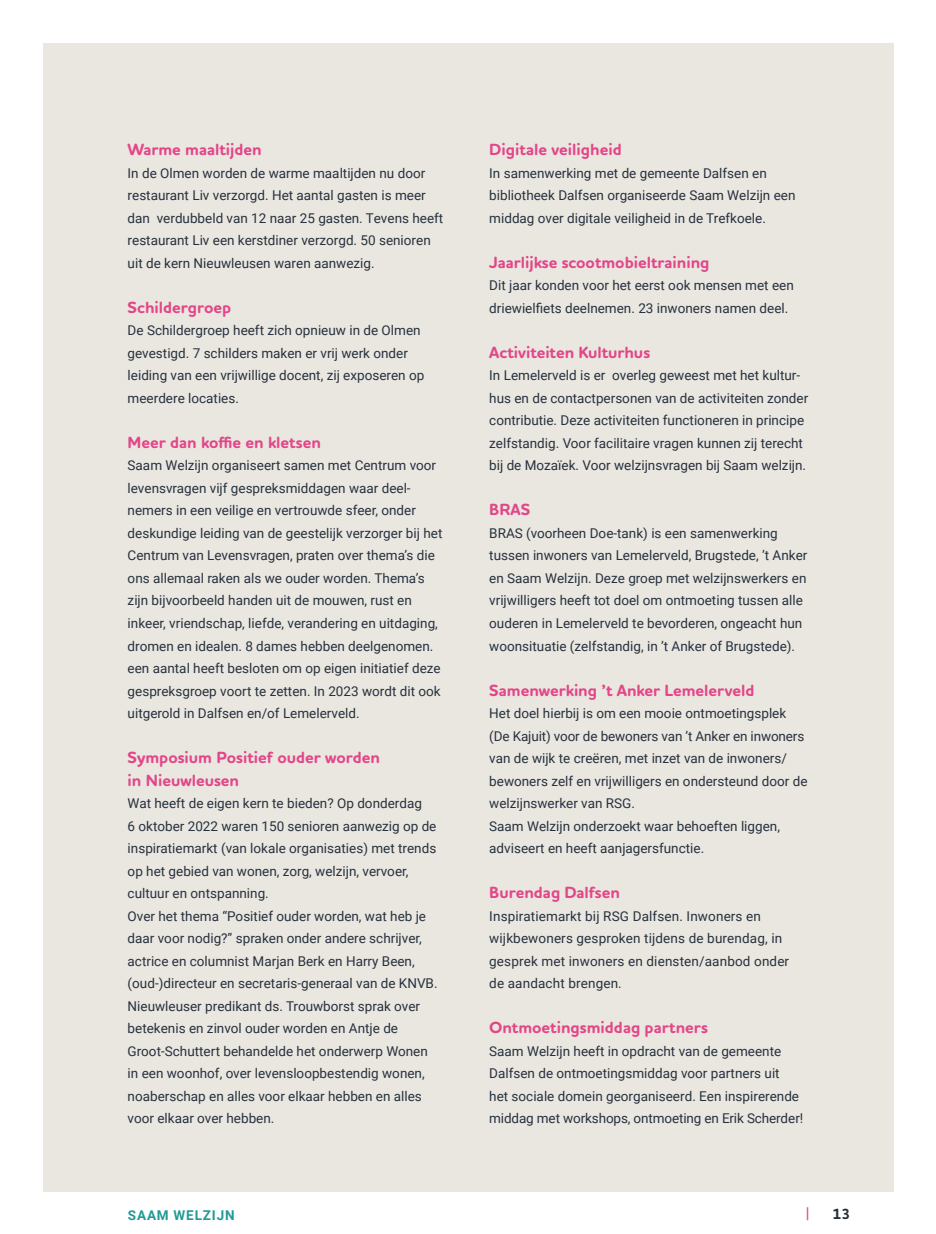
<style>
.page{position:relative;width:936px;height:1234px;background:#fff}
.page>*{position:absolute;margin:0;border:0;box-sizing:border-box;transform-origin:0 0}
.t1{font:700 16.5px/22.5px "Houschka Rounded";color:#e34688}
.t2{font:700 15px "Houschka Rounded";color:#26313e}
.t3{font:13.5px/22.5px "Roboto";color:#26313e}
.t4{font:700 13.5px "Roboto";letter-spacing:.065em;color:#1f9b96}
.t5{font:13.5px "Merriweather";color:#e34688}
</style>
<div class="page">
<div style="left:43px;top:43px;width:850px;height:1148px;background:#eae7e0"></div>
<p class="t1" style="left:128px;top:139px;width:136px">Warme maaltijden</p>
<p class="t3" style="left:128px;top:163px;width:317px">In de Olmen worden de warme maaltijden nu door restaurant Liv verzorgd. Het aantal gasten is meer dan verdubbeld van 12 naar 25 gasten. Tevens heeft restaurant Liv een kerstdiner verzorgd. 50 senioren uit de kern Nieuwleusen waren aanwezig.</p>
<p class="t1" style="left:128px;top:297px;width:105px">Schildergroep</p>
<p class="t3" style="left:128px;top:320px;width:298px">De Schildergroep heeft zich opnieuw in de Olmen gevestigd. 7 schilders maken er vrij werk onder leiding van een vrijwillige docent, zij exposeren op meerdere locaties.</p>
<p class="t1" style="left:128px;top:432px;width:195px">Meer dan koffie en kletsen</p>
<p class="t3" style="left:128px;top:455px;width:316px">Saam Welzijn organiseert samen met Centrum voor levensvragen vijf gespreksmiddagen waar deel&shy;nemers in een veilige en vertrouwde sfeer, onder deskundige leiding van de geestelijk verzorger bij het Centrum van Levensvragen, praten over thema’s die ons allemaal raken als we ouder worden. Thema’s zijn bijvoorbeeld handen uit de mouwen, rust en inkeer, vriendschap, liefde, verandering en uitdaging, dromen en idealen. 8 dames hebben deelgenomen. een aantal heeft besloten om op eigen initiatief deze gespreksgroep voort te zetten. In 2023 wordt dit ook uitgerold in Dalfsen en/of Lemelerveld.</p>
<p class="t1" style="left:128px;top:747px;width:254px">Symposium Positief ouder worden in Nieuwleusen</p>
<p class="t3" style="left:128px;top:793px;width:311px">Wat heeft de eigen kern te bieden? Op donderdag<br>6 oktober 2022 waren 150 senioren aanwezig op de inspiratiemarkt (van lokale organisaties) met trends op het gebied van wonen, zorg, welzijn, vervoer, cultuur en ontspanning.<br>Over het thema “Positief ouder worden, wat heb je daar voor nodig?” spraken onder andere schrijver, actrice en columnist Marjan Berk en Harry Been, (oud-)directeur en secretaris-generaal van de KNVB.<br>Nieuwleuser predikant ds. Trouwborst sprak over betekenis en zinvol ouder worden en Antje de Groot-Schuttert behandelde het onderwerp Wonen in een woonhof, over levensloopbestendig wonen, noaberschap en alles voor elkaar hebben en alles voor elkaar over hebben.</p>
<p class="t1" style="left:489px;top:139px;width:134px">Digitale veiligheid</p>
<p class="t3" style="left:489px;top:163px;width:308px">In samenwerking met de gemeente Dalfsen en bibliotheek Dalfsen organiseerde Saam Welzijn een middag over digitale veiligheid in de Trefkoele.</p>
<p class="t1" style="left:489px;top:252px;width:222px">Jaarlijkse scootmobieltraining</p>
<p class="t3" style="left:489px;top:275px;width:306px">Dit jaar konden voor het eerst ook mensen met een driewielfiets deelnemen. 23 inwoners namen deel.</p>
<p class="t1" style="left:489px;top:342px;width:162px">Activiteiten Kulturhus</p>
<p class="t3" style="left:489px;top:365px;width:320px">In Lemelerveld is er overleg geweest met het kultur&shy;hus en de contactpersonen van de activiteiten zonder contributie. Deze activiteiten functioneren in principe zelfstandig. Voor facilitaire vragen kunnen zij terecht bij de Mozaïek. Voor welzijnsvragen bij Saam welzijn.</p>
<p class="t1" style="left:489px;top:499px;width:43px">BRAS</p>
<p class="t3" style="left:489px;top:521px;width:319px">BRAS (voorheen Doe-tank) is een samenwerking tussen inwoners van Lemelerveld, Brugstede, ’t Anker en Saam Welzijn. Deze groep met welzijnswerkers en vrijwilligers heeft tot doel om ontmoeting tussen alle ouderen in Lemelerveld te bevorderen, ongeacht hun woonsituatie (zelfstandig, in ’t Anker of Brugstede).</p>
<p class="t1" style="left:489px;top:679px;width:267px">Samenwerking ’t Anker Lemelerveld</p>
<p class="t3" style="left:489px;top:703px;width:320px">Het doel hierbij is om een mooie ontmoetingsplek (De Kajuit) voor de bewoners van ’t Anker en inwoners van de wijk te creëren, met inzet van de inwoners/ bewoners zelf en vrijwilligers en ondersteund door de welzijnswerker van RSG.<br>Saam Welzijn onderzoekt waar behoeften liggen, adviseert en heeft aanjagersfunctie.</p>
<p class="t1" style="left:489px;top:882px;width:132px">Burendag Dalfsen</p>
<p class="t3" style="left:489px;top:905px;width:301px">Inspiratiemarkt bij RSG Dalfsen. Inwoners en<br>wijk bewoners gesproken tijdens de burendag, in gesprek met inwoners en diensten/aanbod onder de aandacht brengen.</p>
<p class="t1" style="left:489px;top:1017px;width:220px">Ontmoetingsmiddag partners</p>
<p class="t3" style="left:489px;top:1040px;width:315px">Saam Welzijn heeft in opdracht van de gemeente Dalfsen de ontmoetingsmiddag voor partners uit<br>het sociale domein georganiseerd. Een inspirerende middag met workshops, ontmoeting en Erik Scherder!</p>
<p class="t4" style="left:128px;top:1207px;width:108px">SAAM WELZIJN</p>
<p class="t5" style="left:804px;top:1206px;width:7px">|</p>
<p class="t2" style="left:832px;top:1206px;width:19px">13</p>
</div>
